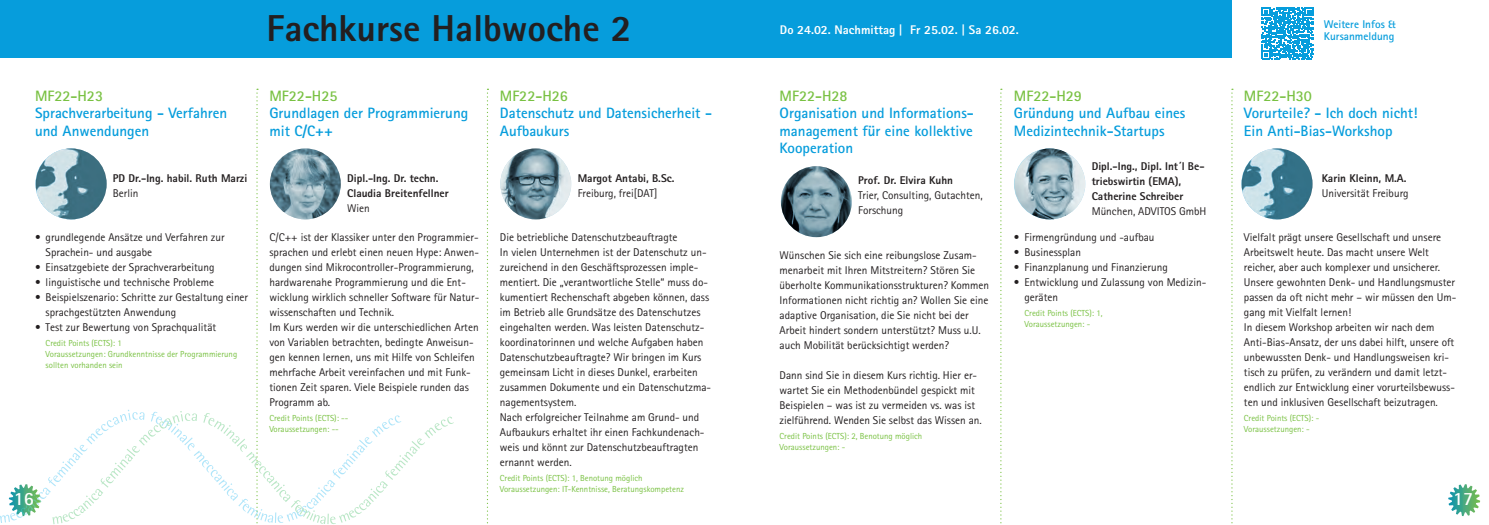
<style>
.page{position:relative;width:1489px;height:525px;background:#fff}
.page>*{position:absolute;margin:0;border:0;box-sizing:border-box;transform-origin:0 0}
.t1{font:800 37.5px "Rotis Sans Serif";color:#231f20}
.t2{font:700 18.75px "Rotis Sans Serif";color:#fff}
.t3{font:700 15px/17.5px "Rotis Sans Serif";color:#069ddc}
.t4{font:700 15px "Rotis Sans Serif";color:#79c142}
.t5{font:800 12.5px "Rotis Sans Serif";color:#fff}
.t6{font:11.25px/15px "Rotis Sans Serif";color:#231f20}
.t7{font:800 11.25px/15px "Rotis Sans Serif";color:#231f20}
.t8{font:700 11.25px/12.5px "Rotis Sans Serif";color:#069ddc}
.t9{font:8.75px/11.2px "Rotis Sans Serif";color:#79c142}
</style>
<div class="page">
<svg style="left:487px;top:89px;width:1px;height:435px"></svg>
<svg style="left:1000px;top:89px;width:1px;height:435px"></svg>
<svg style="left:1231px;top:89px;width:1px;height:435px"></svg>
<svg style="left:1448px;top:484px;width:31px;height:32px"></svg>
<div style="left:0;top:0;width:1231px;height:57px;background:#069ddc"></div>
<svg style="left:500px;top:148px;width:71px;height:71px;background:#7d98a3"></svg>
<svg style="left:780px;top:166px;width:71px;height:71px;background:#617d89"></svg>
<svg style="left:0;top:89px;width:454px;height:435px"></svg>
<svg style="left:1261px;top:7px;width:52px;height:52px"></svg>
<svg style="left:1013px;top:148px;width:71px;height:71px;background:#99b1ba"></svg>
<svg style="left:1241px;top:148px;width:71px;height:71px;background:#6c9cad"></svg>
<h3 class="t4" style="left:35px;top:86px;width:70px">MF22-H23</h3>
<h3 class="t3" style="left:35px;top:104px;width:194px">Sprachverarbeitung - Verfahren und Anwendungen</h3>
<p class="t7" style="left:113px;top:171px;width:136px">PD Dr.-Ing. habil. Ruth Marzi</p>
<p class="t6" style="left:113px;top:186px;width:27px">Berlin</p>
<h1 class="t1" style="left:266px;top:4px;width:367px">Fachkurse Halbwoche 2</h1>
<p class="t5" style="left:780px;top:22px;width:240px">Do 24.02. Nachmittag | Fr 25.02. | Sa 26.02.</p>
<p class="t8" style="left:1323px;top:18px;width:73px">Weitere Infos &amp;<br>Kursanmeldung</p>
<h3 class="t4" style="left:269px;top:86px;width:70px">MF22-H25</h3>
<h3 class="t3" style="left:269px;top:104px;width:200px">Grundlagen der Programmierung mit C/C++</h3>
<p class="t7" style="left:347px;top:171px;width:103px">Dipl.-Ing. Dr. techn.<br>Claudia Breitenfellner</p>
<p class="t6" style="left:347px;top:201px;width:24px">Wien</p>
<h3 class="t4" style="left:500px;top:86px;width:70px">MF22-H26</h3>
<h3 class="t3" style="left:500px;top:104px;width:213px">Datenschutz und Datensicherheit -<br>Aufbaukurs</h3>
<p class="t7" style="left:577px;top:171px;width:98px">Margot Antabi, B.Sc.</p>
<p class="t6" style="left:577px;top:186px;width:81px">Freiburg, frei[DAT]</p>
<h3 class="t4" style="left:779px;top:86px;width:70px">MF22-H28</h3>
<h3 class="t3" style="left:779px;top:104px;width:196px;text-align:justify">Organisation und Informations&shy;management für eine kollektive Kooperation</h3>
<p class="t7" style="left:858px;top:172px;width:96px">Prof. Dr. Elvira Kuhn</p>
<p class="t6" style="left:858px;top:187px;width:126px">Trier, Consulting, Gutachten,<br>Forschung</p>
<h3 class="t4" style="left:1013px;top:86px;width:70px">MF22-H29</h3>
<h3 class="t3" style="left:1013px;top:104px;width:173px">Gründung und Aufbau eines<br>Medizintechnik-Startups</h3>
<p class="t7" style="left:1091px;top:158px;width:114px">Dipl.-Ing., Dipl. Int´l Be&shy;triebswirtin (EMA),<br>Catherine Schreiber</p>
<p class="t6" style="left:1091px;top:203px;width:116px">München, ADVITOS GmbH</p>
<h3 class="t4" style="left:1243px;top:86px;width:70px">MF22-H30</h3>
<h3 class="t3" style="left:1243px;top:104px;width:175px">Vorurteile? - Ich doch nicht!<br>Ein Anti-Bias-Workshop</h3>
<p class="t7" style="left:1321px;top:171px;width:86px">Karin Kleinn, M.A.</p>
<p class="t6" style="left:1321px;top:186px;width:88px">Universität Freiburg</p>
<p class="t6" style="left:269px;top:229px;width:211px">C/C++ ist der Klassiker unter den Programmier&shy;sprachen und erlebt einen neuen Hype: Anwen&shy;dungen sind Mikrocontroller-Programmierung, hardwarenahe Programmierung und die Ent&shy;wicklung wirklich schneller Software für Natur&shy;wissenschaften und Technik.<br>Im Kurs werden wir die unterschiedlichen Arten von Variablen betrachten, bedingte Anweisun&shy;gen kennen lernen, uns mit Hilfe von Schleifen mehrfache Arbeit vereinfachen und mit Funk&shy;tionen Zeit sparen. Viele Beispiele runden das Programm ab.</p>
<p class="t9" style="left:269px;top:412px;width:80px">Credit Points (ECTS): --<br>Voraussetzungen: --</p>
<p class="t6" style="left:1243px;top:229px;width:214px">Vielfalt prägt unsere Gesellschaft und unsere Arbeitswelt heute. Das macht unsere Welt reicher, aber auch komplexer und unsicherer.<br>Unsere gewohnten Denk- und Handlungsmuster passen da oft nicht mehr – wir müssen den Um&shy;gang mit Vielfalt lernen!<br>In diesem Workshop arbeiten wir nach dem Anti-Bias-Ansatz, der uns dabei hilft, unsere oft unbewussten Denk- und Handlungsweisen kri&shy;tisch zu prüfen, zu verändern und damit letzt&shy;endlich zur Entwicklung einer vorurteilsbewuss&shy;ten und inklusiven Gesellschaft beizutragen.</p>
<p class="t9" style="left:1243px;top:412px;width:77px">Credit Points (ECTS): -<br>Voraussetzungen: -</p>
<p class="t6" style="left:500px;top:229px;width:213px">Die betriebliche Datenschutzbeauftragte<br>In vielen Unternehmen ist der Datenschutz un&shy;zureichend in den Geschäftsprozessen imple&shy;mentiert. Die „verantwortliche Stelle“ muss do&shy;kumentiert Rechenschaft abgeben können, dass im Betrieb alle Grundsätze des Datenschutzes eingehalten werden. Was leisten Datenschutz&shy;koordinatorinnen und welche Aufgaben haben Datenschutzbeauftragte? Wir bringen im Kurs gemeinsam Licht in dieses Dunkel, erarbeiten zusammen Dokumente und ein Datenschutzma&shy;nagementsystem.<br>Nach erfolgreicher Teilnahme am Grund- und Aufbaukurs erhaltet ihr einen Fachkundenach&shy;weis und könnt zur Datenschutzbeauftragten ernannt werden.</p>
<p class="t9" style="left:500px;top:472px;width:185px">Credit Points (ECTS): 1, Benotung möglich<br>Voraussetzungen: IT-Kenntnisse, Beratungskompetenz</p>
<p class="t6" style="left:46px;top:229px;width:180px;text-indent:-11px">• grundlegende Ansätze und Verfahren zur<br>Sprachein- und ausgabe</p>
<p class="t6" style="left:35px;top:259px;width:181px">• Einsatzgebiete der Sprachverarbeitung</p>
<p class="t6" style="left:35px;top:274px;width:180px">• linguistische und technische Probleme</p>
<p class="t6" style="left:46px;top:289px;width:204px;text-indent:-11px">• Beispielszenario: Schritte zur Gestaltung einer sprachgestützten Anwendung</p>
<p class="t6" style="left:35px;top:319px;width:183px">• Test zur Bewertung von Sprachqualität</p>
<p class="t9" style="left:46px;top:337px;width:193px">Credit Points (ECTS): 1<br>Voraussetzungen: Grundkenntnisse der Programmierung sollten vorhanden sein</p>
<p class="t6" style="left:1013px;top:229px;width:142px">• Firmengründung und -aufbau</p>
<p class="t6" style="left:1013px;top:244px;width:69px">• Businessplan</p>
<p class="t6" style="left:1013px;top:259px;width:155px">• Finanzplanung und Finanzierung</p>
<p class="t6" style="left:1024px;top:274px;width:183px;text-indent:-11px">• Entwicklung und Zulassung von Medizin&shy;geräten</p>
<p class="t9" style="left:1024px;top:307px;width:79px">Credit Points (ECTS): 1,<br>Voraussetzungen: -</p>
<p class="t6" style="left:779px;top:247px;width:211px">Wünschen Sie sich eine reibungslose Zusam&shy;menarbeit mit Ihren Mitstreitern? Stören Sie überholte Kommunikationsstrukturen? Kommen Informationen nicht richtig an? Wollen Sie eine adaptive Organisation, die Sie nicht bei der Arbeit hindert sondern unterstützt? Muss u.U. auch Mobilität berücksichtigt werden?</p>
<p class="t6" style="left:779px;top:367px;width:204px">Dann sind Sie in diesem Kurs richtig. Hier er&shy;wartet Sie ein Methodenbündel gespickt mit Beispielen – was ist zu vermeiden vs. was ist zielführend. Wenden Sie selbst das Wissen an.</p>
<p class="t9" style="left:779px;top:430px;width:144px">Credit Points (ECTS): 2, Benotung möglich<br>Voraussetzungen: -</p>
<h2 class="t2" style="left:14px;top:486px;width:21px">16</h2>
<h2 class="t2" style="left:1453px;top:486px;width:21px">17</h2>
</div>
